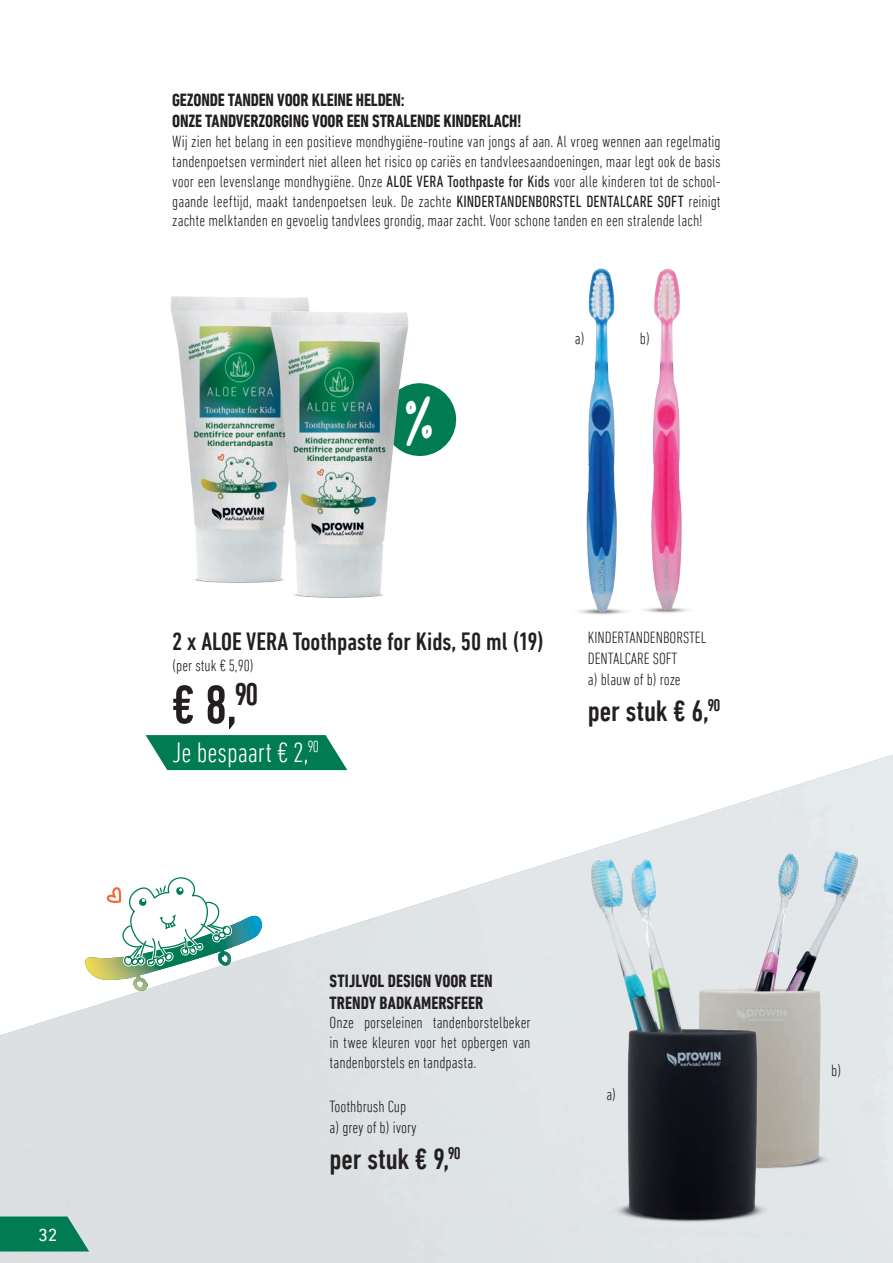
<style>
.page{position:relative;width:893px;height:1263px;background:#fff}
.page>*{position:absolute;margin:0;border:0;box-sizing:border-box;transform-origin:0 0}
.t1{font:500 condensed 55.5px "DIN Next LT Pro";color:#231f20}
.t2{font:500 condensed 30px "DIN Next LT Pro";color:#231f20}
.t3{font:300 condensed 28.5px "DIN Next LT Pro";letter-spacing:-.005em;color:#fff}
.t4{font:500 condensed 25.5px "DIN Next LT Pro";color:#231f20}
.t5{font:700 condensed 18px/21.6px "DIN Next LT Pro";letter-spacing:-.005em;color:#231f20}
.t6{font:18px "DIN Next LT Pro";color:#fff}
.t7{font:300 condensed 16.5px/19.8px "DIN Next LT Pro";color:#231f20;text-align:justify}
.s1{font-weight:400}
</style>
<div class="page">
<svg style="left:146px;top:735px;width:201px;height:35px;background:#1b8964"></svg>
<img style="left:170px;top:296px;width:52px;height:287px">
<img style="left:222px;top:297px;width:187px;height:301px">
<svg style="left:0;top:1216px;width:89px;height:35px;background:#1d8865"></svg>
<svg style="left:85px;top:877px;width:177px;height:114px"></svg>
<img style="left:681px;top:835px;width:176px;height:341px">
<img style="left:588px;top:852px;width:186px;height:375px">
<img style="left:665px;top:1044px;width:64px;height:29px">
<img style="left:578px;top:268px;width:110px;height:347px">
<svg style="left:381px;top:381px;width:76px;height:77px"></svg>
<p class="t6" style="left:38px;top:1224px;width:21px">32</p>
<p class="t5" style="left:172px;top:89px;width:351px">GEZONDE TANDEN VOOR KLEINE HELDEN:<br>ONZE TANDVERZORGING VOOR EEN STRALENDE KINDERLACH!</p>
<p class="t7" style="left:172px;top:131px;width:550px">Wij zien het belang in een positieve mondhygiëne-routine van jongs af aan. Al vroeg wennen aan regelmatig tandenpoetsen vermindert niet alleen het risico op cariës en tandvleesaandoeningen, maar legt ook de basis voor een levenslange mondhygiëne. Onze <span class="s1">ALOE VERA Toothpaste for Kids</span> voor alle kinderen tot de school&shy;gaande leeftijd, maakt tandenpoetsen leuk. De zachte <span class="s1">KINDERTANDENBORSTEL DENTALCARE SOFT</span> reinigt zachte melktanden en gevoelig tandvlees grondig, maar zacht. Voor schone tanden en een stralende lach!</p>
<p class="t7" style="left:575px;top:328px;width:11px">a)</p>
<p class="t7" style="left:640px;top:328px;width:12px">b)</p>
<p class="t4" style="left:172px;top:627px;width:373px">2 x ALOE VERA Toothpaste for Kids, 50 ml (19)</p>
<p class="t7" style="left:172px;top:655px;width:83px">(per stuk € 5,90)</p>
<p class="t1" style="left:172px;top:673px;width:88px">€ 8,<sup>90</sup></p>
<p class="t3" style="left:172px;top:736px;width:148px">Je bespaart € 2,<sup>90</sup></p>
<p class="t7" style="left:588px;top:627px;width:120px;line-height:21px;text-align:left">KINDERTANDENBORSTEL<br>DENTALCARE SOFT<br>a) blauw of b) roze</p>
<p class="t2" style="left:588px;top:694px;width:134px">per stuk € 6,<sup>90</sup></p>
<p class="t5" style="left:330px;top:970px;width:165px">STIJLVOL DESIGN VOOR EEN<br>TRENDY BADKAMERSFEER</p>
<p class="t7" style="left:330px;top:1013px;width:203px">Onze porseleinen tandenborstelbeker in twee kleuren voor het opbergen van tandenborstels en tandpasta.</p>
<p class="t7" style="left:330px;top:1096px;width:89px;line-height:21px">Toothbrush Cup a) grey of b) ivory</p>
<p class="t2" style="left:330px;top:1142px;width:133px">per stuk € 9,<sup>90</sup></p>
<p class="t7" style="left:606px;top:1084px;width:11px">a)</p>
<p class="t7" style="left:831px;top:1060px;width:12px">b)</p>
</div>
